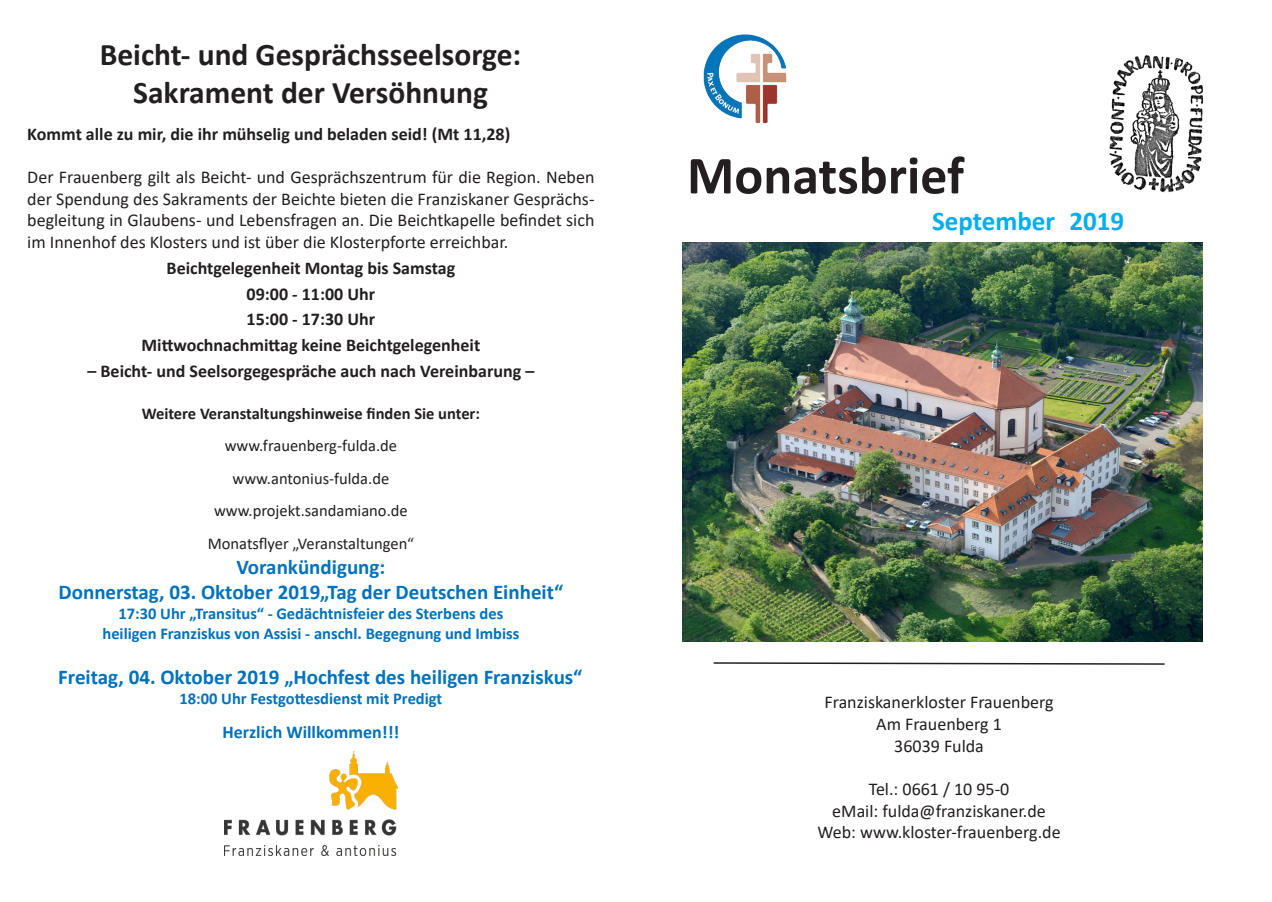
<style>
.page{position:relative;width:1272px;height:902px;background:#fff}
.page>*{position:absolute;margin:0;border:0;box-sizing:border-box;transform-origin:0 0}
.t1{font:700 54px "Calibri";color:#231f20}
.t2{font:700 31.5px "Calibri";color:#231f20}
.t3{font:700 27px "Calibri";color:#00aeef}
.t4{font:700 21px/25.2px "Calibri";color:#0072bc;text-align:center}
.t5{font:18px/21.6px "Calibri";color:#231f20;text-align:justify}
.t6{font:700 18px "Calibri";color:#231f20}
.t7{font:700 18px "Calibri";color:#0072bc}
.t8{font:700 16.5px/19.8px "Calibri";color:#0072bc;text-align:center}
.t9{font:16.5px "Calibri";color:#231f20}
.t10{font:700 16.5px "Calibri";color:#231f20}
</style>
<div class="page">
<img style="left:703px;top:34px;width:84px;height:90px">
<img style="left:682px;top:243px;width:520px;height:398px">
<svg style="left:713px;top:662px;width:452px;height:3px"></svg>
<img style="left:225px;top:751px;width:172px;height:104px">
<img style="left:1109px;top:56px;width:95px;height:137px">
<p class="t2" style="left:100px;top:32px;width:423px">Beicht- und Gesprächsseelsorge:</p>
<p class="t2" style="left:133px;top:70px;width:356px">Sakrament der Versöhnung</p>
<p class="t6" style="left:27px;top:121px;width:484px">Kommt alle zu mir, die ihr mühselig und beladen seid! (Mt 11,28)</p>
<p class="t5" style="left:27px;top:166px;width:568px">Der Frauenberg gilt als Beicht- und Gesprächszentrum für die Region. Neben der Spendung des Sakraments der Beichte bieten die Franziskaner Gesprächs&shy;begleitung in Glaubens- und Lebensfragen an. Die Beichtkapelle befindet sich im Innenhof des Klosters und ist über die Klosterpforte erreichbar.</p>
<p class="t6" style="left:166px;top:255px;width:290px">Beichtgelegenheit Montag bis Samstag</p>
<p class="t6" style="left:247px;top:281px;width:130px">09:00 - 11:00 Uhr</p>
<p class="t6" style="left:247px;top:306px;width:130px">15:00 - 17:30 Uhr</p>
<p class="t6" style="left:141px;top:332px;width:340px">Mittwochnachmittag keine Beichtgelegenheit</p>
<p class="t6" style="left:87px;top:358px;width:448px">– Beicht- und Seelsorgegespräche auch nach Vereinbarung –</p>
<p class="t10" style="left:142px;top:401px;width:340px">Weitere Veranstaltungshinweise finden Sie unter:</p>
<p class="t9" style="left:225px;top:434px;width:174px">www.frauenberg-fulda.de</p>
<p class="t9" style="left:232px;top:466px;width:158px">www.antonius-fulda.de</p>
<p class="t9" style="left:214px;top:499px;width:195px">www.projekt.sandamiano.de</p>
<p class="t9" style="left:208px;top:532px;width:208px">Monatsflyer „Veranstaltungen“</p>
<p class="t4" style="left:58px;top:554px;width:506px">Vorankündigung:<br>Donnerstag, 03. Oktober 2019„Tag der Deutschen Einheit“</p>
<p class="t8" style="left:102px;top:603px;width:418px">17:30 Uhr „Transitus“ - Gedächtnisfeier des Sterbens des heiligen Franziskus von Assisi - anschl. Begegnung und Imbiss</p>
<p class="t4" style="left:58px;top:664px;width:525px">Freitag, 04. Oktober 2019 „Hochfest des heiligen Franziskus“</p>
<p class="t8" style="left:179px;top:688px;width:264px">18:00 Uhr Festgottesdienst mit Predigt</p>
<p class="t7" style="left:222px;top:719px;width:179px">Herzlich Willkommen!!!</p>
<p class="t1" style="left:687px;top:137px;width:278px">Monatsbrief</p>
<p class="t3" style="left:932px;top:202px;width:194px">September 2019</p>
<p class="t5" style="left:824px;top:691px;width:231px">Franziskanerkloster Frauenberg</p>
<p class="t5" style="left:876px;top:712px;width:127px">Am Frauenberg 1</p>
<p class="t5" style="left:894px;top:734px;width:91px">36039 Fulda</p>
<p class="t5" style="left:868px;top:777px;width:142px">Tel.: 0661 / 10 95-0</p>
<p class="t5" style="left:832px;top:799px;width:215px">eMail: fulda@franziskaner.de</p>
<p class="t5" style="left:817px;top:820px;width:245px">Web: www.kloster-frauenberg.de</p>
</div>
